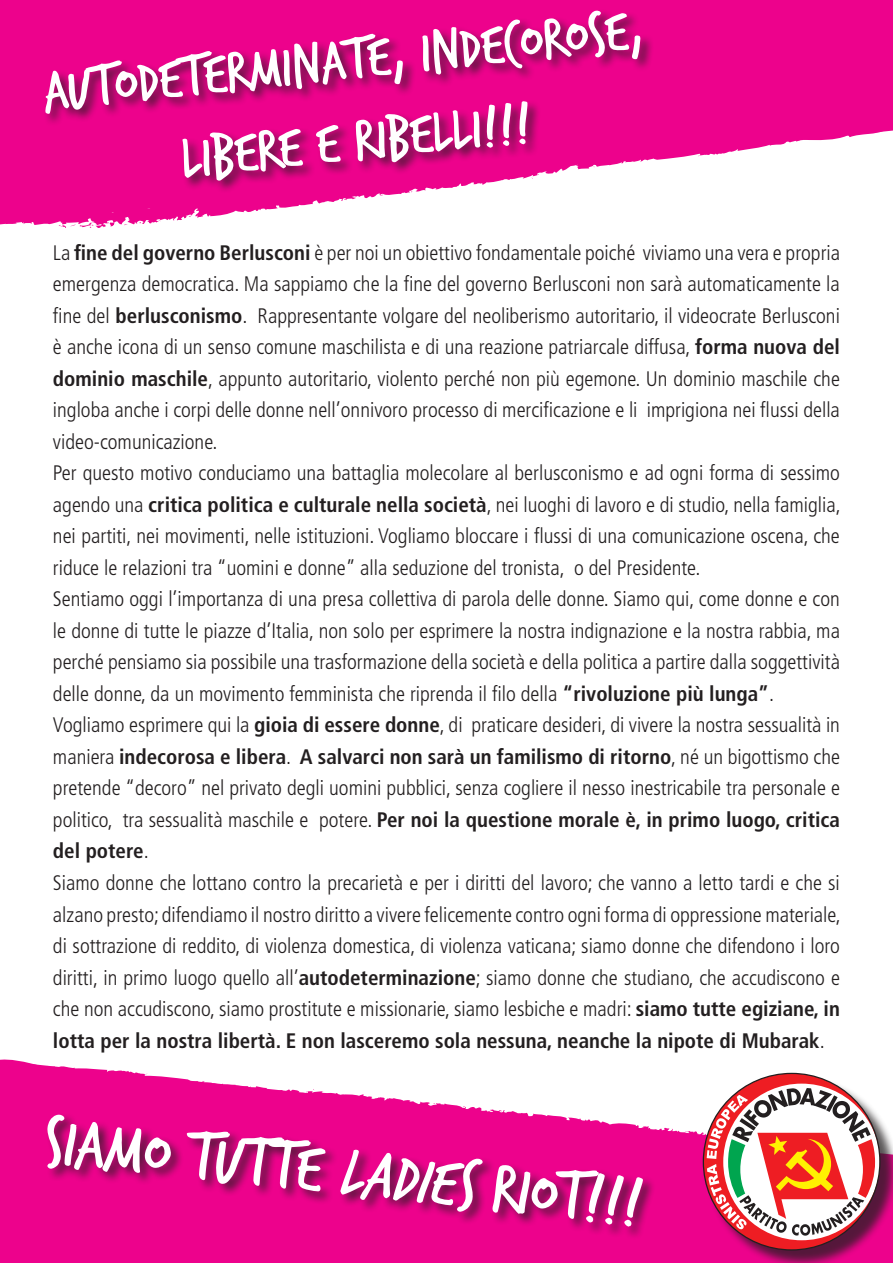
<style>
.page{position:relative;width:893px;height:1263px;background:#fff}
.page>*{position:absolute;margin:0;border:0;box-sizing:border-box;transform-origin:0 0}
.t1{font:72px "Trash Hand";color:#fff}
.t2{font:61.5px "Trash Hand";color:#fff}
.t3{font:300 condensed 21px/31.5px "Frutiger";color:#231f20;text-align:justify}
.s1{font-weight:700}
.s2{font-style:italic}
</style>
<div class="page">
<div style="left:0;top:0;width:893px;height:224px;background:#ed028c"></div>
<svg style="left:0;top:1061px;width:811px;height:202px;fill:#ed028c"></svg>
<div style="left:43px;top:8px;width:611px;height:186px;background:#231f20;opacity:.75"></div>
<div style="left:45px;top:1113px;width:611px;height:126px;background:#231f20;opacity:.75"></div>
<div style="left:705px;top:1075px;width:188px;height:188px;background:#231f20;opacity:.75"></div>
<svg style="left:703px;top:1073px;width:177px;height:177px"></svg>
<svg style="left:704px;top:1083px;width:176px;height:157px"></svg>
<svg style="left:1px;top:123px;width:892px;height:105px"></svg>
<svg style="left:70px;top:224px;width:6px;height:2px"></svg>
<svg style="left:90px;top:225px;width:4px;height:3px"></svg>
<p class="t2" style="left:40px;top:62px;width:604px;rotate:-6deg">Autodeterminate, indecorose,</p>
<p class="t2" style="left:178px;top:129px;width:352px;rotate:-6deg">libere e ribelli!!!</p>
<p class="t3" style="left:53px;top:237px;width:789px">La <span class="s1">fine del governo Berlusconi</span> è per noi un obiettivo fondamentale poiché viviamo una vera e propria emergenza democratica. Ma sappiamo che la fine del governo Berlusconi non sarà automaticamente la fine del <span class="s1">berlusconismo</span>. Rappresentante volgare del neoliberismo autoritario, il videocrate Berlusconi è anche icona di un senso comune maschilista e di una reazione patriarcale diffusa, <span class="s1">forma nuova del dominio maschile</span>, appunto autoritario, violento perché non più egemone. Un dominio maschile che ingloba anche i corpi delle donne nell’onnivoro processo di mercificazione e li imprigiona nei flussi della video-comunicazione.</p>
<p class="t3" style="left:53px;top:458px;width:789px">Per questo motivo conduciamo una battaglia molecolare al berlusconismo e ad ogni forma di sessimo agendo una <span class="s1">critica politica e culturale nella società</span>, nei luoghi di lavoro e di studio, nella famiglia, nei partiti, nei movimenti, nelle istituzioni. Vogliamo bloccare i flussi di una comunicazione oscena, che riduce le relazioni tra “uomini e donne” alla seduzione del tronista, o del Presidente.</p>
<p class="t3" style="left:53px;top:584px;width:788px">Sentiamo oggi l’importanza di una presa collettiva di parola delle donne. Siamo qui, come donne e con le donne di tutte le piazze d’Italia, non solo per esprimere la nostra indignazione e la nostra rabbia, ma perché pensiamo sia possibile una trasformazione della società e della politica a partire dalla soggettività delle donne, da un movimento femminista che riprenda il filo della <span class="s1">“rivoluzione più lunga”</span>.</p>
<p class="t3" style="left:53px;top:710px;width:788px">Vogliamo esprimere qui la <span class="s1">gioia di essere donne</span>, di praticare desideri, di vivere la nostra sessualità in maniera <span class="s1">indecorosa e libera</span>. <span class="s1">A salvarci non sarà un familismo di ritorno</span>, né un bigottismo che pretende “decoro” nel privato degli uomini pubblici, senza cogliere il nesso inestricabile tra personale e politico, tra sessualità maschile e potere. <span class="s1">Per noi la questione morale è, in primo luogo, critica del potere</span>.</p>
<p class="t3" style="left:53px;top:867px;width:789px">Siamo donne che lottano contro la precarietà e per i diritti del lavoro; che vanno a letto tardi e che si alzano presto; difendiamo il nostro diritto a vivere felicemente contro ogni forma di oppressione materiale, di sottrazione di reddito, di violenza domestica, di violenza vaticana; siamo donne che difendono i loro diritti, in primo luogo quello all’<span class="s1">autodeterminazione</span>; siamo donne che studiano, che accudiscono e che non accudiscono, siamo prostitute e missionarie, siamo lesbiche e madri: <span class="s1">siamo tutte egiziane, in lotta per la nostra libertà. E non lasceremo sola nessuna, neanche la nipote di Mubarak</span>.</p>
<p class="t1" style="left:48px;top:1106px;width:602px;rotate:6deg">Siamo tutte <span class="s2">ladies</span> riot!!!</p>
</div>
